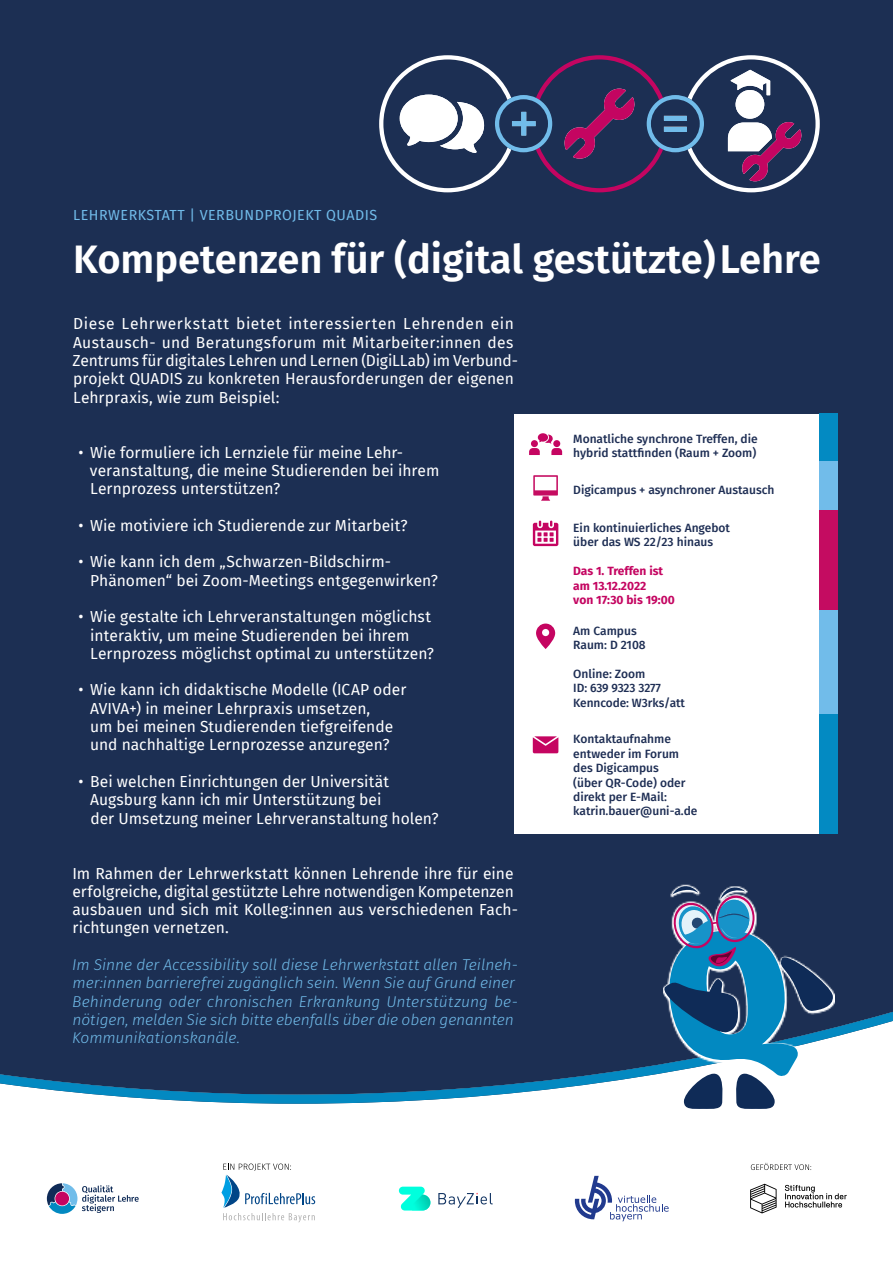
<style>
.page{position:relative;width:893px;height:1263px;background:#fff}
.page>*{position:absolute;margin:0;border:0;box-sizing:border-box;transform-origin:0 0}
.Headline{font:600 39.9px "Fira Sans";color:#fff}
.Running_text{font:15.6px/18.3px "Fira Sans";color:#fff}
.Running_text-2{font:italic 300 15.6px/18.3px "Fira Sans";color:#71bcea}
.Subhead{font:14.25px "Fira Sans";letter-spacing:.035em;color:#71bcea}
.Infobox{font:500 12px/14.4px "Fira Sans";color:#1e2e54}
.Infobox-2{font:700 12px/14.4px "Fira Sans";color:#c40561}
</style>
<div class="page">
<div style="left:0;top:0;width:893px;height:1012px;background:#1c2f53"></div>
<svg style="left:0;top:1012px;width:893px;height:92px;background:#3c5778"></svg>
<svg style="left:379px;top:55px;width:441px;height:137px;background:#4a4e71"></svg>
<div style="left:664px;top:127px;width:23px;height:5px;background:#71bcea"></div>
<div style="left:514px;top:414px;width:314px;height:419px;background:#fff"></div>
<div style="left:819px;top:414px;width:19px;height:48px;background:#038ac2"></div>
<div style="left:819px;top:461px;width:19px;height:50px;background:#71bcea"></div>
<div style="left:819px;top:510px;width:19px;height:103px;background:#c40c61"></div>
<svg style="left:529px;top:433px;width:33px;height:22px"></svg>
<svg style="left:533px;top:475px;width:25px;height:26px"></svg>
<svg style="left:533px;top:521px;width:25px;height:25px"></svg>
<svg style="left:536px;top:623px;width:19px;height:26px"></svg>
<svg style="left:533px;top:736px;width:25px;height:17px"></svg>
<svg style="left:655px;top:885px;width:179px;height:224px"></svg>
<div style="left:819px;top:714px;width:19px;height:119px;background:#038ac2"></div>
<div style="left:819px;top:611px;width:19px;height:103px;background:#71bcea"></div>
<svg style="left:751px;top:1163px;width:60px;height:7px"></svg>
<svg style="left:575px;top:1176px;width:94px;height:45px"></svg>
<svg style="left:750px;top:1184px;width:97px;height:29px"></svg>
<svg style="left:221px;top:1163px;width:94px;height:59px"></svg>
<svg style="left:438px;top:1193px;width:55px;height:15px"></svg>
<svg style="left:399px;top:1187px;width:26px;height:23px"></svg>
<img style="left:412px;top:1194px;width:18px;height:16px">
<svg style="left:46px;top:1183px;width:93px;height:31px"></svg>
<h2 class="Subhead" style="left:73px;top:204px;width:305px">LEHRWERKSTATT | VERBUNDPROJEKT QUADIS</h2>
<h1 class="Headline" style="left:73px;top:226px;width:749px">Kompetenzen für (digital gestützte) Lehre</h1>
<p class="Running_text" style="left:72px;top:314px;width:447px">Diese Lehrwerkstatt bietet interessierten Lehrenden ein Austausch- und Beratungsforum mit Mitarbeiter:innen des Zentrums für digitales Lehren und Lernen (DigiLLab) im Verbund&shy;projekt QUADIS zu konkreten Herausforderungen der eigenen Lehrpraxis, wie zum Beispiel:</p>
<p class="Running_text" style="left:90px;top:442px;width:351px;text-indent:-11px">• Wie formuliere ich Lernziele für meine Lehr&shy;veranstaltung, die meine Studierenden bei ihrem<br>Lernprozess unterstützen?</p>
<p class="Running_text" style="left:79px;top:516px;width:331px">• Wie motiviere ich Studierende zur Mitarbeit?</p>
<p class="Running_text" style="left:90px;top:552px;width:349px;text-indent:-12px">• Wie kann ich dem „Schwarzen-Bildschirm-<br>Phänomen“ bei Zoom-Meetings entgegenwirken?</p>
<p class="Running_text" style="left:90px;top:607px;width:345px;text-indent:-12px">• Wie gestalte ich Lehrveranstaltungen möglichst interaktiv, um meine Studierenden bei ihrem<br>Lernprozess möglichst optimal zu unterstützen?</p>
<p class="Running_text" style="left:90px;top:680px;width:318px;text-indent:-11px">• Wie kann ich didaktische Modelle (ICAP oder AVIVA+) in meiner Lehrpraxis umsetzen,<br>um bei meinen Studierenden tiefgreifende und nachhaltige Lernprozesse anzuregen?</p>
<p class="Running_text" style="left:90px;top:772px;width:350px;text-indent:-11px">• Bei welchen Einrichtungen der Universität<br>Augsburg kann ich mir Unterstützung bei<br>der Umsetzung meiner Lehrveranstaltung holen?</p>
<p class="Running_text" style="left:72px;top:863px;width:447px">Im Rahmen der Lehrwerkstatt können Lehrende ihre für eine erfolgreiche, digital gestützte Lehre notwendigen Kompetenzen ausbauen und sich mit Kolleg:innen aus verschiedenen Fach&shy;richtungen vernetzen.</p>
<p class="Running_text-2" style="left:72px;top:955px;width:447px">Im Sinne der Accessibility soll diese Lehrwerkstatt allen Teilneh&shy;mer:innen barrierefrei zugänglich sein. Wenn Sie auf Grund einer Behinderung oder chronischen Erkrankung Unterstützung be&shy;nötigen, melden Sie sich bitte ebenfalls über die oben genannten Kommunikationskanäle.</p>
<p class="Infobox" style="left:573px;top:431px;width:186px">Monatliche synchrone Treffen, die hybrid stattfinden (Raum + Zoom)</p>
<p class="Infobox" style="left:573px;top:482px;width:203px">Digicampus + asynchroner Austausch</p>
<p class="Infobox" style="left:573px;top:520px;width:158px">Ein kontinuierliches Angebot</p>
<p class="Infobox" style="left:573px;top:534px;width:141px">über das WS 22/23 hinaus</p>
<p class="Infobox-2" style="left:573px;top:563px;width:103px">Das 1. Treffen ist am 13.12.2022<br>von 17:30 bis 19:00</p>
<p class="Infobox" style="left:573px;top:623px;width:65px">Am Campus</p>
<p class="Infobox" style="left:573px;top:637px;width:74px">Raum: D 2108</p>
<p class="Infobox" style="left:573px;top:666px;width:89px">Online: Zoom<br>ID: 639 9323 3277</p>
<p class="Infobox" style="left:573px;top:695px;width:113px">Kenncode: W3rks/att</p>
<p class="Infobox" style="left:573px;top:731px;width:99px">Kontaktaufnahme</p>
<p class="Infobox" style="left:573px;top:746px;width:114px">entweder im Forum des Digicampus (über QR-Code) oder</p>
<p class="Infobox" style="left:573px;top:789px;width:95px">direkt per E-Mail:</p>
<p class="Infobox" style="left:573px;top:803px;width:126px">katrin.bauer@uni-a.de</p>
</div>
